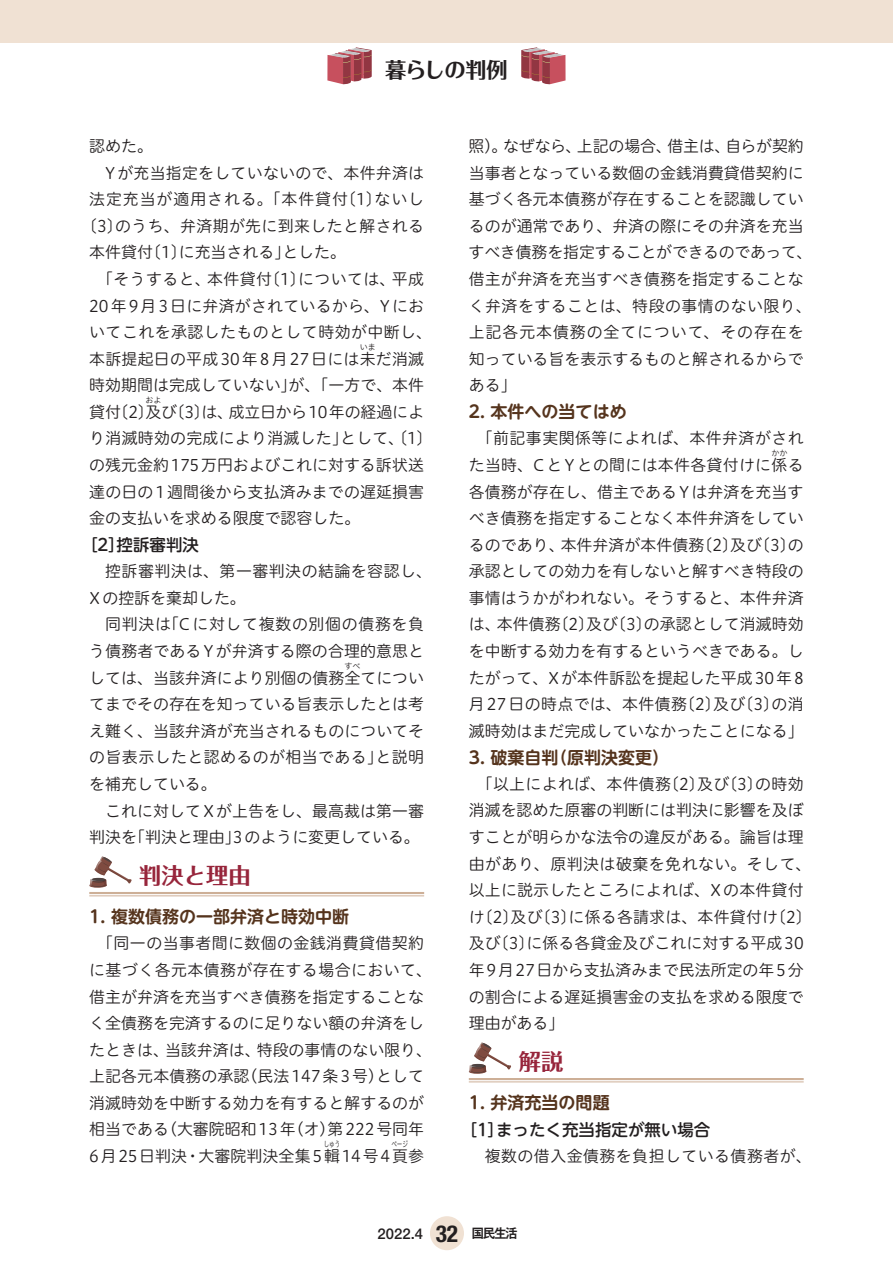
<style>
.page{position:relative;width:893px;height:1263px;background:#fff}
.page>*{position:absolute;margin:0;border:0;box-sizing:border-box;transform-origin:0 0}
.t1{font:700 22.35px "Folk Pro";color:#97253b}
.t2{font:700 21.3px "Folk Pro";letter-spacing:-.045em;color:#231f20}
.t3{font:700 16.95px "UD Shin M Go Pro De";color:#55341d}
.t4{font:500 16.5px "UD Shin M Go Pro";color:#231f20}
.t5{font:15.9px/26.5px "Hiragino UD Sans R Std N W3";letter-spacing:.005em;color:#231f20}
.t6{font:15.9px/26.5px "Hiragino UD Sans R Std N W3";letter-spacing:.03em;color:#231f20}
.t7{font:15.9px "Hiragino UD Sans R Std N W3";letter-spacing:.025em;color:#231f20}
.t8{font:15.9px "Hiragino UD Sans R Std N W3";letter-spacing:.055em;color:#231f20}
.t9{font:500 14.85px "Helvetica Neue LT Std";color:#231f20}
.t10{font:7.95px "Hiragino UD Sans R Std N W3";color:#231f20}
.t11{font:7.95px "Hiragino UD Sans R Std N W3";color:#231f20;scale:.7 1}
.s1{font-weight:700;font-stretch:condensed;font-size:23.4px}
.s2{font-family:"Gothic MB101 Pro De";font-weight:700;font-size:12.75px}
</style>
<div class="page">
<div style="left:430px;top:1216px;width:34px;height:34px;background:#f0e1d3;border-radius:50%"></div>
<div style="left:0;top:0;width:893px;height:43px;background:#f0e1d3"></div>
<svg style="left:327px;top:47px;width:44px;height:37px"></svg>
<svg style="left:521px;top:47px;width:45px;height:37px"></svg>
<svg style="left:89px;top:856px;width:43px;height:32px"></svg>
<hr style="left:89px;top:892px;width:335px;height:2px;background:#cdaf97">
<hr style="left:89px;top:895px;width:335px;height:1px;background:#cdaf97">
<svg style="left:469px;top:1042px;width:42px;height:32px"></svg>
<hr style="left:469px;top:1078px;width:335px;height:2px;background:#cdaf97">
<hr style="left:469px;top:1081px;width:335px;height:1px;background:#cdaf97">
<h2 class="t2" style="left:385px;top:52px;width:124px">暮らしの判例</h2>
<p class="t5" style="left:89px;top:132px;width:65px">認めた。</p>
<p class="t5" style="left:105px;top:158px;width:320px">Yが充当指定をしていないので、本件弁済は</p>
<p class="t8" style="left:89px;top:187px;width:336px">法定充当が適用される。「本件貸付〔1〕ないし</p>
<p class="t5" style="left:81px;top:212px;width:344px">〔3〕のうち、弁済期が先に到来したと解される</p>
<p class="t5" style="left:89px;top:238px;width:258px">本件貸付〔1〕に充当される」とした。</p>
<p class="t7" style="left:97px;top:267px;width:328px">「そうすると、本件貸付〔1〕については、平成</p>
<p class="t5" style="left:89px;top:291px;width:336px">20年9月3日に弁済がされているから、Yにお</p>
<p class="t7" style="left:89px;top:320px;width:344px">いてこれを承認したものとして時効が中断し、</p>
<p class="t5" style="left:89px;top:345px;width:336px">本訴提起日の平成30年8月27日には未だ消滅</p>
<p class="t10" style="left:360px;top:341px;width:17px">いま</p>
<p class="t5" style="left:89px;top:371px;width:336px">時効期間は完成していない」が、「一方で、本件貸付〔2〕及び〔3〕は、成立日から10年の経過によ</p>
<p class="t10" style="left:145px;top:394px;width:17px">およ</p>
<p class="t5" style="left:89px;top:424px;width:345px">り消滅時効の完成により消滅した」として、〔1〕の残元金約175万円およびこれに対する訴状送達の日の1週間後から支払済みまでの遅延損害金の支払いを求める限度で認容した。</p>
<p class="t4" style="left:81px;top:531px;width:136px">［2］控訴審判決　</p>
<p class="t6" style="left:89px;top:557px;width:344px;text-indent:16px">控訴審判決は、第一審判決の結論を容認し、<br>Xの控訴を棄却した。</p>
<p class="t5" style="left:89px;top:610px;width:336px;text-align:justify;text-indent:16px">同判決は「Cに対して複数の別個の債務を負う債務者であるYが弁済する際の合理的意思としては、当該弁済により別個の債務全てについ</p>
<p class="t10" style="left:344px;top:660px;width:17px">すべ</p>
<p class="t5" style="left:89px;top:690px;width:336px;text-align:justify">てまでその存在を知っている旨表示したとは考え難く、当該弁済が充当されるものについてその旨表示したと認めるのが相当である」と説明を補充している。</p>
<p class="t5" style="left:89px;top:796px;width:336px;text-align:right">これに対してXが上告をし、最高裁は第一審判決を「判決と理由」3のように変更している。</p>
<h1 class="t1" style="left:139px;top:856px;width:113px">判決と理由</h1>
<p class="t3" style="left:89px;top:903px;width:295px">1. 複数債務の一部弁済と時効中断　　</p>
<p class="t5" style="left:89px;top:929px;width:344px;text-align:center">「同一の当事者間に数個の金銭消費貸借契約に基づく各元本債務が存在する場合において、借主が弁済を充当すべき債務を指定することなく全債務を完済するのに足りない額の弁済をしたときは、当該弁済は、特段の事情のない限り、上記各元本債務の承認（民法147条3号）として消滅時効を中断する効力を有すると解するのが相当である（大審院昭和13年（オ）第222号同年<br>6月25日判決・大審院判決全集5輯14号4頁参</p>
<p class="t11" style="left:324px;top:1138px;width:25px">しゅう</p>
<p class="t11" style="left:391px;top:1138px;width:25px">ページ</p>
<p class="t5" style="left:469px;top:132px;width:345px">照）。なぜなら、上記の場合、借主は、自らが契約当事者となっている数個の金銭消費貸借契約に基づく各元本債務が存在することを認識しているのが通常であり、弁済の際にその弁済を充当すべき債務を指定することができるのであって、借主が弁済を充当すべき債務を指定することなく弁済をすることは、特段の事情のない限り、上記各元本債務の全てについて、その存在を知っている旨を表示するものと解されるからである」</p>
<p class="t3" style="left:469px;top:398px;width:193px">2. 本件への当てはめ　　</p>
<p class="t6" style="left:469px;top:424px;width:336px;text-align:center">「前記事実関係等によれば、本件弁済がされた当時、CとYとの間には本件各貸付けに係る</p>
<p class="t10" style="left:771px;top:447px;width:17px">かか</p>
<p class="t5" style="left:469px;top:477px;width:336px;text-align:justify">各債務が存在し、借主であるYは弁済を充当すべき債務を指定することなく本件弁済をしているのであり、本件弁済が本件債務〔2〕及び〔3〕の承認としての効力を有しないと解すべき特段の事情はうかがわれない。そうすると、本件弁済は、本件債務〔2〕及び〔3〕の承認として消滅時効を中断する効力を有するというべきである。したがって、Xが本件訴訟を提起した平成30年8月 27 日の時点では、本件債務〔2〕及び〔3〕の消滅時効はまだ完成していなかったことになる」</p>
<p class="t3" style="left:469px;top:743px;width:210px">3. 破棄自判（原判決変更）　</p>
<p class="t5" style="left:469px;top:770px;width:344px;text-indent:8px">「以上によれば、本件債務〔2〕及び〔3〕の時効消滅を認めた原審の判断には判決に影響を及ぼすことが明らかな法令の違反がある。論旨は理由があり、原判決は破棄を免れない。そして、以上に説示したところによれば、Xの本件貸付け〔2〕及び〔3〕に係る各請求は、本件貸付け〔2〕及び〔3〕に係る各貸金及びこれに対する平成30年9月27日から支払済みまで民法所定の年5分の割合による遅延損害金の支払を求める限度で理由がある」　</p>
<h1 class="t1" style="left:519px;top:1042px;width:46px">解説</h1>
<p class="t3" style="left:469px;top:1089px;width:142px">1. 弁済充当の問題</p>
<p class="t4" style="left:461px;top:1116px;width:268px">［1］まったく充当指定が無い場合　</p>
<p class="t6" style="left:485px;top:1142px;width:328px">複数の借入金債務を負担している債務者が、</p>
<p class="t9" style="left:378px;top:1224px;width:142px">2022.4 <span class="s1">32</span> <span class="s2">国民生活</span></p>
</div>
